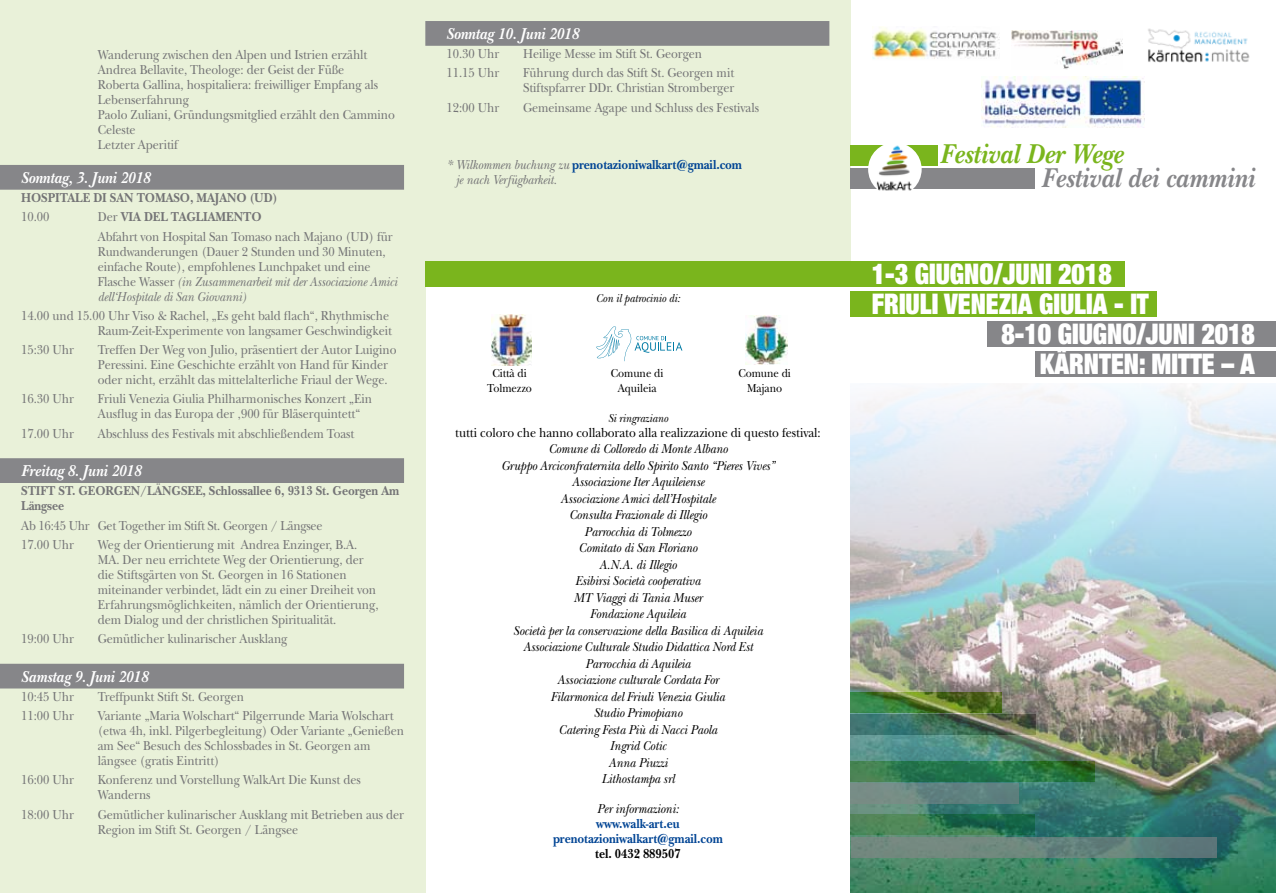
<style>
.page{position:relative;width:1276px;height:893px;background:#fff}
.page>*{position:absolute;margin:0;border:0;box-sizing:border-box;transform-origin:0 0}
.t1{font:900 condensed 28.5px "Helvetica Neue LT Std";color:#fff;scale:.9 1}
.t2{font:italic 700 28.5px "New Baskerville Std";color:#868689;scale:.9 1}
.t3{font:italic 700 28.5px "New Baskerville Std";color:#7ab51d;scale:.9 1}
.t4{font:italic 700 16.5px "New Baskerville Std";color:#fff;scale:.9 1}
.t5{font:13.5px/15px "New Baskerville Std";letter-spacing:-.005em;color:#747476;scale:.9 1}
.t6{font:italic 13.5px/16.5px "New Baskerville Std";letter-spacing:-.005em;color:#000;text-align:center;scale:.9 1}
.t7{font:700 13.5px/15px "New Baskerville Std";letter-spacing:-.005em;color:#747476;scale:.9 1}
.t8{font:italic 13.5px/15px "New Baskerville Std";letter-spacing:-.005em;color:#747476;scale:.9 1}
.t9{font:13.5px "New Baskerville Std";letter-spacing:-.005em;color:#000;scale:.9 1}
.t10{font:700 13.5px/15px "New Baskerville Std";letter-spacing:-.005em;color:#004494;text-align:center;scale:.9 1}
.t11{font:700 13.5px "New Baskerville Std";letter-spacing:-.005em;color:#000;scale:.9 1}
.t12{font:12px "New Baskerville Std";letter-spacing:-.005em;color:#000;scale:.9 1}
.t13{font:italic 12px "New Baskerville Std";letter-spacing:-.005em;color:#000;scale:.9 1}
.s1{font-weight:700}
.s2{font-style:italic}
.s3{font-weight:700;font-style:normal;color:#004494}
</style>
<div class="page">
<div style="left:0;top:0;width:425px;height:893px;background:#e9f1d9"></div>
<div style="left:425px;top:0;width:425px;height:261px;background:#e9f1d9"></div>
<div style="left:0;top:165px;width:404px;height:25px;background:#868689"></div>
<div style="left:0;top:458px;width:404px;height:25px;background:#868689"></div>
<div style="left:0;top:664px;width:404px;height:24px;background:#868689"></div>
<div style="left:850px;top:168px;width:185px;height:20px;background:#868689"></div>
<div style="left:987px;top:321px;width:289px;height:26px;background:#868689"></div>
<div style="left:1035px;top:351px;width:241px;height:26px;background:#868689"></div>
<div style="left:850px;top:146px;width:88px;height:20px;background:#7ab51d"></div>
<div style="left:425px;top:261px;width:699px;height:26px;background:#7ab51d"></div>
<div style="left:850px;top:291px;width:307px;height:26px;background:#7ab51d"></div>
<img style="left:981px;top:76px;width:164px;height:51px">
<img style="left:1148px;top:28px;width:102px;height:35px">
<img style="left:868px;top:142px;width:53px;height:54px;border-radius:27px">
<img style="left:1012px;top:30px;width:110px;height:39px">
<img style="left:872px;top:26px;width:127px;height:33px">
<img style="left:850px;top:384px;width:426px;height:509px">
<div style="left:850px;top:837px;width:366px;height:20px;background:linear-gradient(to right,#788d81,#5a7979)"></div>
<div style="left:850px;top:783px;width:169px;height:21px;background:linear-gradient(to right,#7a8f87,#567d7d)"></div>
<div style="left:425px;top:21px;width:404px;height:25px;background:#868689"></div>
<img style="left:492px;top:314px;width:40px;height:52px">
<svg style="left:596px;top:326px;width:86px;height:35px"></svg>
<img style="left:745px;top:315px;width:42px;height:50px">
<p class="t5" style="left:98px;top:47px;width:332px">Wanderung zwischen den Alpen und Istrien erzählt Andrea Bellavite, Theologe: der Geist der Füße<br>Roberta Gallina, hospitaliera: freiwilliger Empfang als Lebenserfahrung<br>Paolo Zuliani, Gründungsmitglied erzählt den Cammino Celeste<br>Letzter Aperitif</p>
<p class="t4" style="left:21px;top:168px;width:145px">Sonntag, 3. Juni 2018</p>
<p class="t7" style="left:21px;top:190px;width:286px">Hospitale di San Tomaso, Majano (UD)</p>
<p class="t5" style="left:21px;top:210px;width:33px">10.00</p>
<p class="t5" style="left:98px;top:207px;width:329px;line-height:19.2px">Der <span class="s1">Via del Tagliamento<br></span>Abfahrt von Hospital San Tomaso nach Majano (UD) für</p>
<p class="t5" style="left:98px;top:244px;width:334px">Rundwanderungen (Dauer 2 Stunden und 30 Minuten, einfache Route), empfohlenes Lunchpaket und eine Flasche Wasser <span class="s2">(in Zusammenarbeit mit der Associazione Amici dell‘Hospitale di San Giovanni)</span></p>
<p class="t5" style="left:21px;top:308px;width:413px;text-align:right">14.00 und 15.00 Uhr Viso &amp; Rachel, „Es geht bald flach“, Rhythmische<br>Raum-Zeit-Experimente von langsamer Geschwindigkeit</p>
<p class="t5" style="left:21px;top:342px;width:60px">15:30 Uhr</p>
<p class="t5" style="left:98px;top:342px;width:333px">Treffen Der Weg von Julio, präsentiert der Autor Luigino<br>Peressini. Eine Geschichte erzählt von Hand für Kinder oder nicht, erzählt das mittelalterliche Friaul der Wege.</p>
<p class="t5" style="left:21px;top:391px;width:60px">16.30 Uhr</p>
<p class="t5" style="left:98px;top:391px;width:306px">Friuli Venezia Giulia Philharmonisches Konzert „Ein<br>Ausflug in das Europa der ‚900 für Bläserquintett“</p>
<p class="t5" style="left:21px;top:426px;width:60px">17.00 Uhr</p>
<p class="t5" style="left:98px;top:426px;width:287px">Abschluss des Festivals mit abschließendem Toast</p>
<p class="t4" style="left:21px;top:461px;width:135px">Freitag 8. Juni 2018</p>
<p class="t7" style="left:21px;top:483px;width:421px">Stift St. Georgen/Längsee, Schlossallee 6, 9313 St. Georgen Am<br>Längsee</p>
<p class="t5" style="left:21px;top:516px;width:336px;line-height:19.2px">Ab 16:45 Uhr Get Together im Stift St. Georgen / Längsee<br>17.00 Uhr</p>
<p class="t5" style="left:98px;top:537px;width:313px">Weg der Orientierung mit Andrea Enzinger, B.A.<br>MA. Der neu errichtete Weg der Orientierung, der die Stiftsgärten von St. Georgen in 16 Stationen miteinander verbindet, lädt ein zu einer Dreiheit von Erfahrungsmöglichkeiten, nämlich der Orientierung, dem Dialog und der christlichen Spiritualität.</p>
<p class="t5" style="left:21px;top:631px;width:60px">19:00 Uhr</p>
<p class="t5" style="left:98px;top:631px;width:212px">Gemütlicher kulinarischer Ausklang</p>
<p class="t4" style="left:21px;top:667px;width:142px">Samstag 9. Juni 2018</p>
<p class="t5" style="left:21px;top:689px;width:60px">10:45 Uhr</p>
<p class="t5" style="left:98px;top:689px;width:164px">Treffpunkt Stift St. Georgen</p>
<p class="t5" style="left:21px;top:708px;width:60px">11:00 Uhr</p>
<p class="t5" style="left:98px;top:708px;width:342px">Variante „Maria Wolschart“ Pilgerrunde Maria Wolschart (etwa 4h, inkl. Pilgerbegleitung) Oder Variante „Genießen am See“ Besuch des Schlossbades in St. Georgen am längsee (gratis Eintritt)</p>
<p class="t5" style="left:21px;top:773px;width:60px">16:00 Uhr</p>
<p class="t5" style="left:98px;top:773px;width:294px">Konferenz und Vorstellung WalkArt Die Kunst des<br>Wanderns</p>
<p class="t5" style="left:21px;top:807px;width:60px">18:00 Uhr</p>
<p class="t5" style="left:98px;top:807px;width:342px">Gemütlicher kulinarischer Ausklang mit Betrieben aus der<br>Region im Stift St. Georgen / Längsee</p>
<p class="t4" style="left:446px;top:24px;width:148px">Sonntag 10. Juni 2018</p>
<p class="t5" style="left:446px;top:46px;width:60px">10.30 Uhr</p>
<p class="t5" style="left:523px;top:46px;width:200px">Heilige Messe im Stift St. Georgen</p>
<p class="t5" style="left:446px;top:66px;width:60px">11.15 Uhr</p>
<p class="t5" style="left:523px;top:66px;width:236px">Führung durch das Stift St. Georgen mit<br>Stiftspfarrer DDr. Christian Stromberger</p>
<p class="t5" style="left:446px;top:100px;width:60px">12:00 Uhr</p>
<p class="t5" style="left:523px;top:100px;width:264px">Gemeinsame Agape und Schluss des Festivals</p>
<p class="t8" style="left:456px;top:158px;width:319px;text-indent:-9px">* Wilkommen buchung zu <span class="s3">prenotazioniwalkart@gmail.com </span>je nach Verfügbarkeit.</p>
<p class="t13" style="left:596px;top:291px;width:95px">Con il patrocinio di:</p>
<p class="t12" style="left:492px;top:366px;width:39px">Città di</p>
<p class="t12" style="left:611px;top:366px;width:60px">Comune di</p>
<p class="t12" style="left:738px;top:366px;width:60px">Comune di</p>
<p class="t12" style="left:487px;top:381px;width:51px">Tolmezzo</p>
<p class="t12" style="left:618px;top:381px;width:45px">Aquileia</p>
<p class="t12" style="left:747px;top:381px;width:40px">Majano</p>
<p class="t13" style="left:608px;top:411px;width:68px">Si ringraziano</p>
<p class="t9" style="left:455px;top:424px;width:407px">tutti coloro che hanno collaborato alla realizzazione di questo festival:</p>
<p class="t6" style="left:501px;top:441px;width:306px">Comune di Colloredo di Monte Albano<br>Gruppo Arciconfraternita dello Spirito Santo “Pieres Vives”<br>Associazione Iter Aquileiense<br>Associazione Amici dell’Hospitale<br>Consulta Frazionale di Illegio<br>Parrocchia di Tolmezzo<br>Comitato di San Floriano<br>A.N.A. di Illegio<br>Esibirsi Società cooperativa<br>MT Viaggi di Tania Muser<br>Fondazione Aquileia<br>Società per la conservazione della Basilica di Aquileia<br>Associazione Culturale Studio Didattica Nord Est<br>Parrocchia di Aquileia<br>Associazione culturale Cordata For<br>Filarmonica del Friuli Venezia Giulia<br>Studio Primopiano<br>Catering Festa Più di Nacci Paola<br>Ingrid Cotic<br>Anna Piuzzi<br>Lithostampa srl</p>
<p class="t6" style="left:597px;top:800px;width:92px">Per informazioni:</p>
<p class="t10" style="left:553px;top:816px;width:190px">www.walk-art.eu prenotazioniwalkart@gmail.com</p>
<p class="t11" style="left:595px;top:846px;width:96px">tel. 0432 889507</p>
<h1 class="t3" style="left:940px;top:138px;width:205px">Festival Der Wege</h1>
<h1 class="t2" style="left:1041px;top:162px;width:239px">Festival dei cammini</h1>
<h1 class="t1" style="left:872px;top:256px;width:268px">1-3 GIUGNO/JUNI 2018</h1>
<h1 class="t1" style="left:872px;top:286px;width:309px">FRIULI VENEZIA GIULIA - IT</h1>
<h1 class="t1" style="left:1001px;top:316px;width:283px">8-10 GIUGNO/JUNI 2018</h1>
<h1 class="t1" style="left:1039px;top:346px;width:240px">KÄRNTEN: MITTE – A</h1>
</div>
